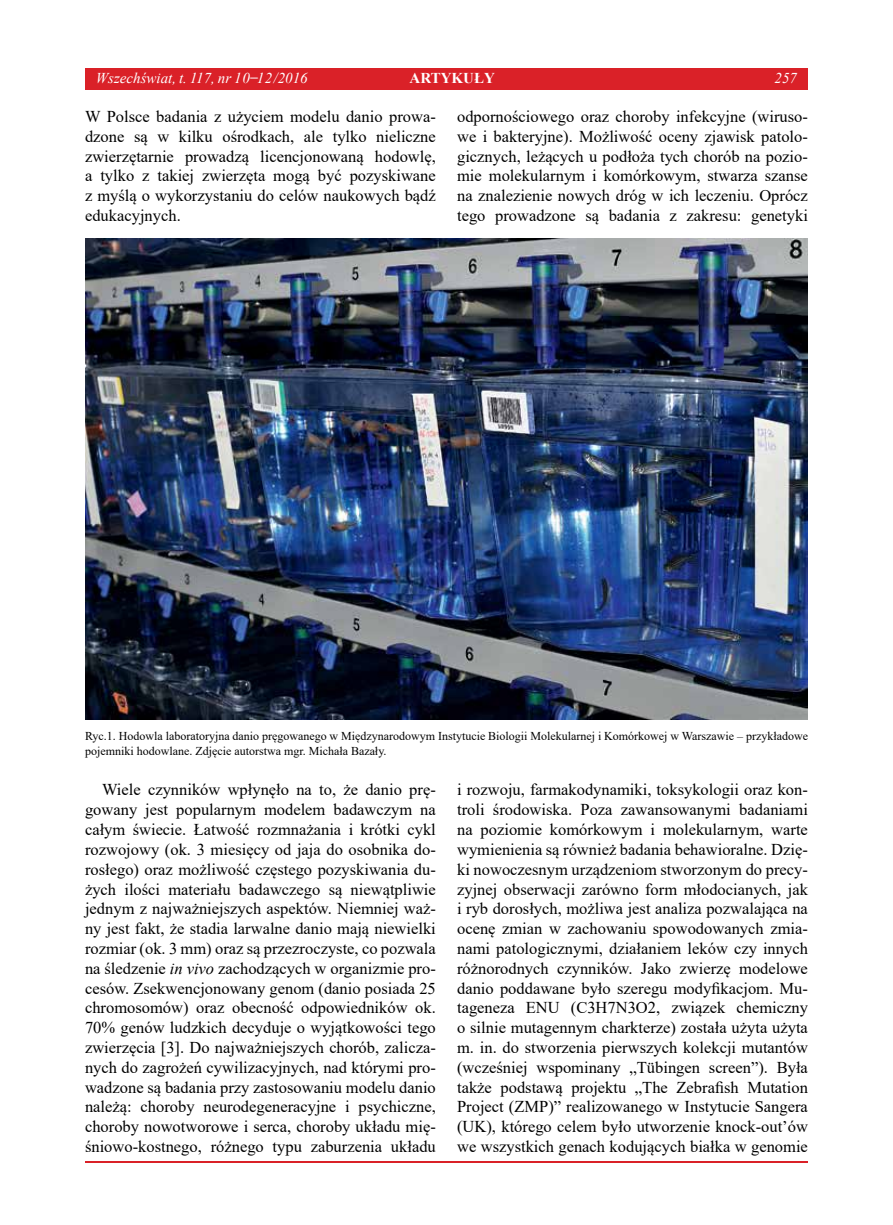
<style>
.page{position:relative;width:893px;height:1225px;background:#fff}
.page>*{position:absolute;margin:0;border:0;box-sizing:border-box;transform-origin:0 0}
.t1{font:16.5px/19.8px "Times New Roman";color:#000;text-align:justify}
.t2{font:italic 15px "Times New Roman";color:#fff}
.t3{font:700 15px "Times New Roman";color:#fff}
.t4{font:12px/14.4px "Times New Roman";color:#000}
.s1{font-style:normal}
.s2{font-style:italic}
</style>
<div class="page">
<hr style="left:85px;top:1161px;width:723px;height:1px;background:#da2128">
<img style="left:85px;top:239px;width:723px;height:480px">
<div style="left:85px;top:68px;width:723px;height:21px;background:#da2128"></div>
<p class="t2" style="left:96px;top:68px;width:214px">Wszechświat, t. 117, nr 10 <span class="s1">̶</span>12/2016</p>
<p class="t3" style="left:410px;top:67px;width:87px">ARTYKUŁY</p>
<p class="t2" style="left:774px;top:68px;width:24px">257</p>
<p class="t1" style="left:85px;top:106px;width:352px">W Polsce badania z użyciem modelu danio prowa&shy;dzone są w kilku ośrodkach, ale tylko nieliczne zwierzętarnie prowadzą licencjonowaną hodowlę, a tylko z takiej zwierzęta mogą być pozyskiwane z myślą o wykorzystaniu do celów naukowych bądź edukacyjnych.</p>
<p class="t1" style="left:457px;top:106px;width:352px">odpornościowego oraz choroby infekcyjne (wiruso&shy;we i bakteryjne). Możliwość oceny zjawisk patolo&shy;gicznych, leżących u podłoża tych chorób na pozio&shy;mie molekularnym i komórkowym, stwarza szanse na znalezienie nowych dróg w ich leczeniu. Oprócz tego prowadzone są badania z zakresu: genetyki</p>
<p class="t4" style="left:85px;top:729px;width:724px">Ryc.1. Hodowla laboratoryjna danio pręgowanego w Międzynarodowym Instytucie Biologii Molekularnej i Komórkowej w Warszawie – przykładowe pojemniki hodowlane. Zdjęcie autorstwa mgr. Michała Bazały.</p>
<p class="t1" style="left:85px;top:779px;width:352px;text-indent:17px">Wiele czynników wpłynęło na to, że danio prę&shy;gowany jest popularnym modelem badawczym na całym świecie. Łatwość rozmnażania i krótki cykl rozwojowy (ok. 3 miesięcy od jaja do osobnika do&shy;rosłego) oraz możliwość częstego pozyskiwania du&shy;żych ilości materiału badawczego są niewątpliwie jednym z najważniejszych aspektów. Niemniej waż&shy;ny jest fakt, że stadia larwalne danio mają niewielki rozmiar (ok. 3 mm) oraz są przezroczyste, co pozwala na śledzenie <span class="s2">in vivo</span> zachodzących w organizmie pro&shy;cesów. Zsekwencjonowany genom (danio posiada 25 chromosomów) oraz obecność odpowiedników ok.<br>70% genów ludzkich decyduje o wyjątkowości tego zwierzęcia [3]. Do najważniejszych chorób, zalicza&shy;nych do zagrożeń cywilizacyjnych, nad którymi pro&shy;wadzone są badania przy zastosowaniu modelu danio należą: choroby neurodegeneracyjne i psychiczne, choroby nowotworowe i serca, choroby układu mię&shy;śniowo-kostnego, różnego typu zaburzenia układu</p>
<p class="t1" style="left:457px;top:779px;width:352px">i rozwoju, farmakodynamiki, toksykologii oraz kon&shy;troli środowiska. Poza zawansowanymi badaniami na poziomie komórkowym i molekularnym, warte wymienienia są również badania behawioralne. Dzię&shy;ki nowoczesnym urządzeniom stworzonym do precy&shy;zyjnej obserwacji zarówno form młodocianych, jak i ryb dorosłych, możliwa jest analiza pozwalająca na ocenę zmian w zachowaniu spowodowanych zmia&shy;nami patologicznymi, działaniem leków czy innych różnorodnych czynników. Jako zwierzę modelowe danio poddawane było szeregu modyfikacjom. Mu&shy;tageneza ENU (C3H7N3O2, związek chemiczny o silnie mutagennym charkterze) została użyta użyta m. in. do stworzenia pierwszych kolekcji mutantów (wcześniej wspominany „Tübingen screen”). Była także podstawą projektu „The Zebrafish Mutation Project (ZMP)” realizowanego w Instytucie Sangera (UK), którego celem było utworzenie knock-out’ów we wszystkich genach kodujących białka w genomie</p>
</div>
